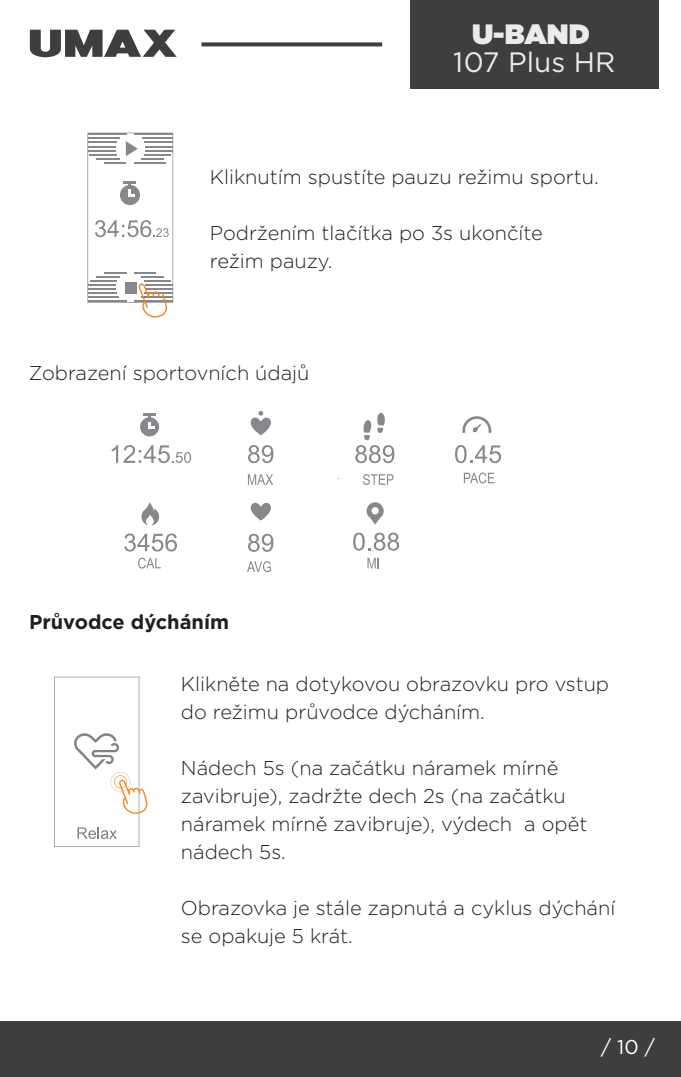
<style>
.page{position:relative;width:681px;height:1077px;background:#fff}
.page>*{position:absolute;margin:0;border:0;box-sizing:border-box;transform-origin:0 0}
.t1{font:28px "Gotham";color:#fff}
.t2{font:900 28px "Gotham";color:#fff}
.t3{font:300 20px/28px "Gotham";color:#231f20}
.t4{font:700 20px "Gotham";color:#231f20}
.t5{font:20px "Gotham";color:#fff}
</style>
<div class="page">
<hr style="left:1px;top:0;width:680px;height:1px;background:#3e3e3f">
<hr style="left:680px;top:1021px;width:1px;height:55px;background:#3e3e3f">
<div style="left:0;top:1021px;width:679px;height:55px;background:#3e3e3f"></div>
<div style="left:2px;top:0;width:679px;height:89px;background:#fff"></div>
<div style="left:410px;top:0;width:249px;height:89px;background:#3e3e3f"></div>
<svg style="left:30px;top:30px;width:147px;height:27px"></svg>
<svg style="left:201px;top:42px;width:181px;height:4px"></svg>
<svg style="left:87px;top:133px;width:86px;height:184px"></svg>
<svg style="left:366px;top:502px;width:18px;height:22px"></svg>
<svg style="left:141px;top:502px;width:18px;height:23px"></svg>
<svg style="left:112px;top:445px;width:79px;height:18px"></svg>
<svg style="left:124px;top:533px;width:53px;height:18px"></svg>
<svg style="left:248px;top:445px;width:25px;height:18px"></svg>
<svg style="left:455px;top:445px;width:46px;height:18px"></svg>
<svg style="left:353px;top:532px;width:46px;height:18px"></svg>
<svg style="left:248px;top:534px;width:25px;height:18px"></svg>
<svg style="left:138px;top:557px;width:23px;height:11px"></svg>
<svg style="left:248px;top:474px;width:25px;height:11px"></svg>
<svg style="left:363px;top:474px;width:30px;height:11px"></svg>
<svg style="left:247px;top:561px;width:24px;height:11px"></svg>
<svg style="left:367px;top:558px;width:12px;height:10px"></svg>
<svg style="left:464px;top:472px;width:30px;height:11px"></svg>
<svg style="left:251px;top:503px;width:20px;height:17px"></svg>
<svg style="left:462px;top:416px;width:29px;height:17px"></svg>
<div style="left:140px;top:417px;width:19px;height:19px;background:#86888b;border-radius:50%"></div>
<svg style="left:143px;top:413px;width:13px;height:16px"></svg>
<svg style="left:251px;top:411px;width:20px;height:24px"></svg>
<svg style="left:355px;top:412px;width:39px;height:51px"></svg>
<svg style="left:54px;top:676px;width:94px;height:170px"></svg>
<h1 class="t2" style="left:472px;top:14px;width:119px">U-BAND</h1>
<h1 class="t1" style="left:454px;top:45px;width:163px">107 Plus HR</h1>
<p class="t3" style="left:210px;top:162px;width:390px">Kliknutím spustíte pauzu režimu sportu.</p>
<p class="t3" style="left:210px;top:218px;width:335px">Podržením tlačítka po 3s ukončíte režim pauzy.</p>
<p class="t3" style="left:29px;top:358px;width:282px">Zobrazení sportovních údajů</p>
<p class="t4" style="left:29px;top:608px;width:201px">Průvodce dýcháním</p>
<p class="t3" style="left:181px;top:669px;width:430px">Klikněte na dotykovou obrazovku pro vstup do režimu průvodce dýcháním.</p>
<p class="t3" style="left:181px;top:753px;width:408px">Nádech 5s (na začátku náramek mírně zavibruje), zadržte dech 2s (na začátku náramek mírně zavibruje), výdech a opět nádech 5s.</p>
<p class="t3" style="left:181px;top:893px;width:436px">Obrazovka je stále zapnutá a cyklus dýchání se opakuje 5 krát.</p>
<p class="t5" style="left:601px;top:1034px;width:55px">/ 10 /</p>
</div>
